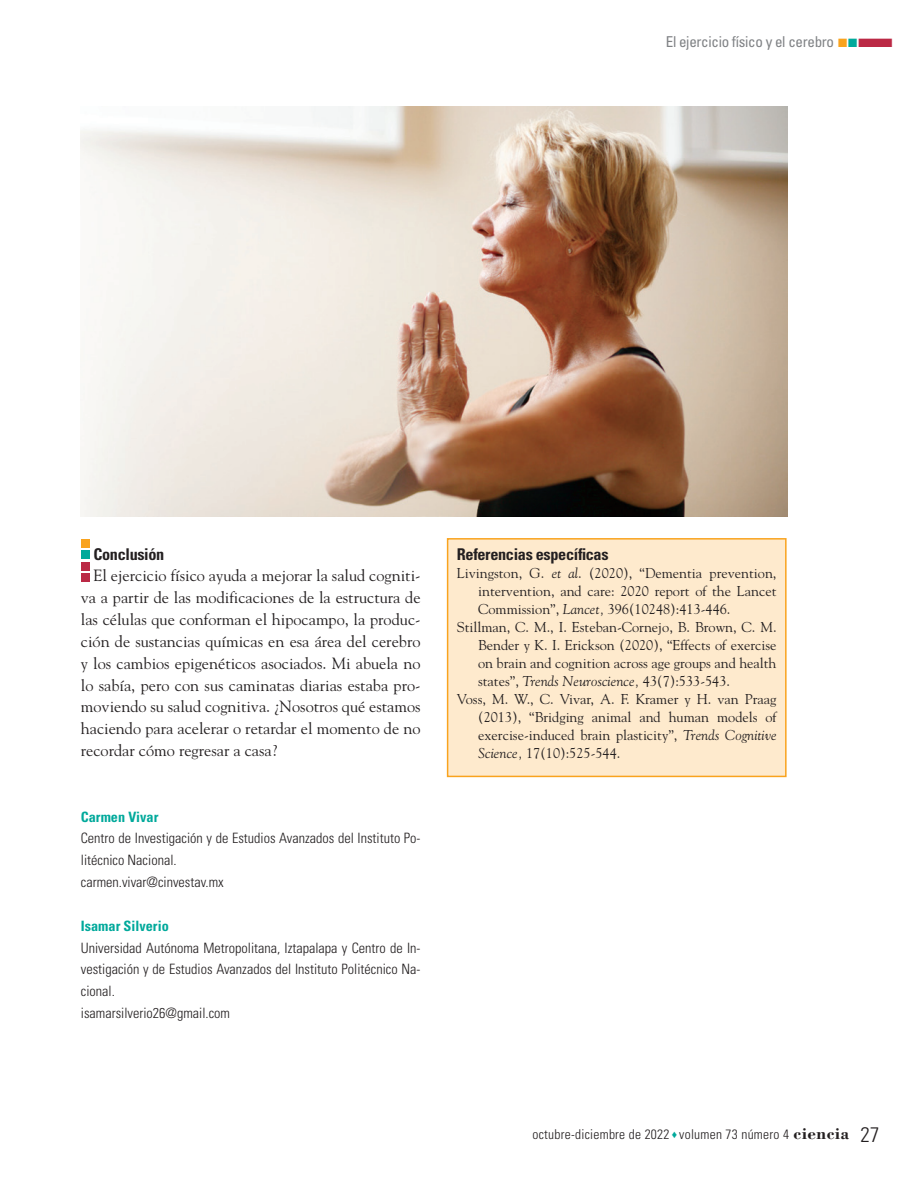
<style>
.page{position:relative;width:915px;height:1191px;background:#fff}
.page>*{position:absolute;margin:0;border:0;box-sizing:border-box;transform-origin:0 0}
._02N_Normal_Sin{font:16.2px/21.9px "Goudy Std";color:#231f20;text-align:justify}
._01N_Subtitulo1{font:700 condensed 16.2px "Univers LT Std";letter-spacing:-.02em;color:#231f20}
.t1{font:condensed 15px "Univers LT Std";letter-spacing:-.02em;color:#808285}
._06N_Bibliografia{font:14.25px/18px "Goudy Std";color:#231f20;text-align:justify}
._06N_FichaBiografica{font:300 condensed 14.25px/21.9px "Univers LT Std";color:#231f20}
._06N_FichaBiografica-2{font:700 condensed 14.25px "Univers LT Std";color:#00a99b}
.t2{font:300 condensed 13.5px "Univers LT Std";letter-spacing:.02em;color:#231f20}
.s1{color:#f9a31e}
.s2{color:#00a99b}
.s3{color:#bb2945}
.s4{font-style:italic}
.s5{font-family:"Bodoni Std";font-weight:700;font-stretch:normal;font-size:17.25px}
.s6{font-size:21px}
</style>
<div class="page">
<div style="left:447px;top:539px;width:338px;height:237px;background:#feeacd"></div>
<div style="left:446px;top:538px;width:340px;height:239px;border:2px solid #f9a31e"></div>
<div style="left:81px;top:573px;width:8px;height:8px;background:#bb2945"></div>
<div style="left:81px;top:562px;width:8px;height:8px;background:#bb2945"></div>
<div style="left:81px;top:550px;width:8px;height:9px;background:#00a99b"></div>
<div style="left:81px;top:539px;width:8px;height:8px;background:#f9a31e"></div>
<img style="left:81px;top:106px;width:706px;height:410px">
<p class="t1" style="left:665px;top:32px;width:229px">El ejercicio físico y el cerebro <span class="s1">■</span><span class="s2">■</span><span class="s3">■</span></p>
<p class="_01N_Subtitulo1" style="left:93px;top:544px;width:72px">Conclusión</p>
<p class="_02N_Normal_Sin" style="left:81px;top:564px;width:341px;text-indent:13px">El ejercicio físico ayuda a mejorar la salud cogniti&shy;va a partir de las modificaciones de la estructura de las células que conforman el hipocampo, la produc&shy;ción de sustancias químicas en esa área del cerebro y los cambios epigenéticos asociados. Mi abuela no lo sabía, pero con sus caminatas diarias estaba pro&shy;moviendo su salud cognitiva. ¿Nosotros qué estamos haciendo para acelerar o retardar el momento de no recordar cómo regresar a casa?</p>
<p class="_06N_FichaBiografica-2" style="left:81px;top:807px;width:79px">Carmen Vivar</p>
<p class="_06N_FichaBiografica" style="left:81px;top:827px;width:341px">Centro de Investigación y de Estudios Avanzados del Instituto Po&shy;litécnico Nacional.</p>
<p class="_06N_FichaBiografica" style="left:81px;top:871px;width:144px">carmen.vivar@cinvestav.mx</p>
<p class="_06N_FichaBiografica-2" style="left:81px;top:917px;width:89px">Isamar Silverio</p>
<p class="_06N_FichaBiografica" style="left:81px;top:936px;width:341px;text-align:justify">Universidad Autónoma Metropolitana, Iztapalapa y Centro de In&shy;vestigación y de Estudios Avanzados del Instituto Politécnico Na&shy;cional.</p>
<p class="_06N_FichaBiografica" style="left:81px;top:1002px;width:151px">isamarsilverio26@gmail.com</p>
<p class="_01N_Subtitulo1" style="left:456px;top:544px;width:153px">Referencias específicas</p>
<p class="_06N_Bibliografia" style="left:478px;top:563px;width:300px;text-indent:-21px">Livingston, G. <span class="s4">et al</span>. (2020), “Dementia prevention, intervention, and care: 2020 report of the Lancet Commission”, <span class="s4">Lancet,</span> 396(10248):413-446.</p>
<p class="_06N_Bibliografia" style="left:478px;top:617px;width:300px;text-indent:-21px">Stillman, C. M., I. Esteban-Cornejo, B. Brown, C. M.<br>Bender y K. I. Erickson (2020), “Effects of exercise on brain and cognition across age groups and health states”, <span class="s4">Trends Neuroscience,</span> 43(7):533-543.</p>
<p class="_06N_Bibliografia" style="left:478px;top:689px;width:300px;text-indent:-21px">Voss, M. W., C. Vivar, A. F. Kramer y H. van Praag (2013), “Bridging animal and human models of exercise-induced brain plasticity”, <span class="s4">Trends Cognitive Science,</span> 17(10):525-544.</p>
<p class="t2" style="left:532px;top:1126px;width:348px">octubre-diciembre de 2022 <span class="s2">♦</span> volumen 73 número 4 <span class="s5">ciencia</span> <span class="s6">27</span></p>
</div>
